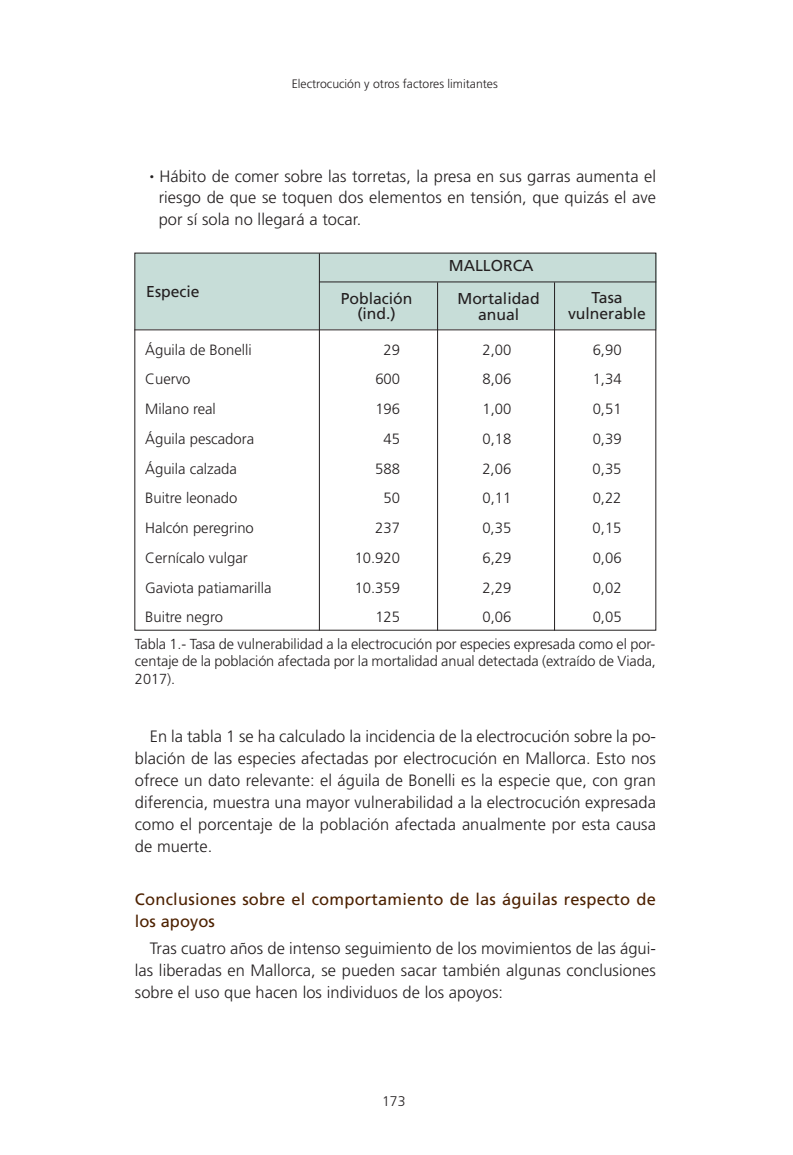
<style>
.page{position:relative;width:793px;height:1155px;background:#fff}
.page>*{position:absolute;margin:0;border:0;box-sizing:border-box;transform-origin:0 0}
.t1{font:300 16.45px/21.9px "Frutiger";letter-spacing:.005em;color:#231f20;text-align:justify}
.t2{font:16.45px/21.9px "Frutiger";letter-spacing:.015em;color:#4d2100}
.t3{font:15.75px/15.8px "Frutiger";color:#231f20;text-align:center}
.t4{font:300 14.88px "Frutiger";color:#231f20}
.t5{font:300 14.53px/17.5px "Frutiger";letter-spacing:-.005em;color:#231f20;text-align:justify}
.t6{font:300 14px "Frutiger";color:#231f20}
.t7{font:300 12.25px "Frutiger";color:#231f20}
.s1{font-family:"Arial Unicode MS";font-weight:400;font-size:12.25px}
</style>
<div class="page">
<div style="left:135px;top:253px;width:521px;height:76px;background:#c7ddd8"></div>
<hr style="left:134px;top:329px;width:522px;height:1px;background:#231f20">
<hr style="left:319px;top:281px;width:337px;height:1px;background:#231f20">
<hr style="left:319px;top:253px;width:1px;height:378px;background:#231f20">
<hr style="left:437px;top:282px;width:1px;height:349px;background:#231f20">
<hr style="left:554px;top:282px;width:1px;height:349px;background:#231f20">
<p class="t7" style="left:292px;top:79px;width:207px">Electrocución y otros factores limitantes</p>
<p class="t1" style="left:159px;top:166px;width:499px;text-indent:-9px"><span class="s1">•</span> Hábito de comer sobre las torretas, la presa en sus garras aumenta el riesgo de que se toquen dos elementos en tensión, que quizás el ave por sí sola no llegará a tocar.</p>
<p class="t3" style="left:449px;top:259px;width:86px">MALLORCA</p>
<p class="t3" style="left:146px;top:284px;width:55px">Especie</p>
<p class="t3" style="left:341px;top:291px;width:73px">Población (ind.)</p>
<p class="t3" style="left:457px;top:292px;width:84px">Mortalidad anual</p>
<p class="t3" style="left:568px;top:291px;width:79px">Tasa vulnerable</p>
<p class="t4" style="left:145px;top:343px;width:108px">Águila de Bonelli</p>
<p class="t4" style="left:383px;top:343px;width:18px">29</p>
<p class="t4" style="left:482px;top:343px;width:30px">2,00</p>
<p class="t4" style="left:592px;top:343px;width:30px">6,90</p>
<p class="t4" style="left:145px;top:373px;width:47px">Cuervo</p>
<p class="t4" style="left:375px;top:373px;width:26px">600</p>
<p class="t4" style="left:482px;top:373px;width:30px">8,06</p>
<p class="t4" style="left:592px;top:373px;width:30px">1,34</p>
<p class="t4" style="left:145px;top:403px;width:72px">Milano real</p>
<p class="t4" style="left:375px;top:403px;width:26px">196</p>
<p class="t4" style="left:482px;top:403px;width:30px">1,00</p>
<p class="t4" style="left:592px;top:403px;width:30px">0,51</p>
<p class="t4" style="left:145px;top:433px;width:110px">Águila pescadora</p>
<p class="t4" style="left:383px;top:433px;width:18px">45</p>
<p class="t4" style="left:482px;top:433px;width:30px">0,18</p>
<p class="t4" style="left:592px;top:433px;width:30px">0,39</p>
<p class="t4" style="left:145px;top:462px;width:93px">Águila calzada</p>
<p class="t4" style="left:375px;top:462px;width:26px">588</p>
<p class="t4" style="left:482px;top:462px;width:30px">2,06</p>
<p class="t4" style="left:592px;top:462px;width:30px">0,35</p>
<p class="t4" style="left:145px;top:492px;width:94px">Buitre leonado</p>
<p class="t4" style="left:383px;top:492px;width:18px">50</p>
<p class="t4" style="left:482px;top:492px;width:30px">0,11</p>
<p class="t4" style="left:592px;top:492px;width:30px">0,22</p>
<p class="t4" style="left:145px;top:522px;width:110px">Halcón peregrino</p>
<p class="t4" style="left:375px;top:522px;width:26px">237</p>
<p class="t4" style="left:482px;top:522px;width:30px">0,35</p>
<p class="t4" style="left:592px;top:522px;width:30px">0,15</p>
<p class="t4" style="left:145px;top:552px;width:104px">Cernícalo vulgar</p>
<p class="t4" style="left:354px;top:552px;width:47px">10.920</p>
<p class="t4" style="left:482px;top:552px;width:30px">6,29</p>
<p class="t4" style="left:592px;top:552px;width:30px">0,06</p>
<p class="t4" style="left:145px;top:581px;width:128px">Gaviota patiamarilla</p>
<p class="t4" style="left:354px;top:581px;width:47px">10.359</p>
<p class="t4" style="left:482px;top:581px;width:30px">2,29</p>
<p class="t4" style="left:592px;top:581px;width:30px">0,02</p>
<p class="t4" style="left:145px;top:611px;width:79px">Buitre negro</p>
<p class="t4" style="left:375px;top:611px;width:26px">125</p>
<p class="t4" style="left:482px;top:611px;width:30px">0,06</p>
<p class="t4" style="left:592px;top:611px;width:30px">0,05</p>
<p class="t5" style="left:135px;top:636px;width:522px">Tabla 1.- Tasa de vulnerabilidad a la electrocución por especies expresada como el por&shy;centaje de la población afectada por la mortalidad anual detectada (extraído de Viada, 2017).</p>
<p class="t1" style="left:135px;top:727px;width:522px;text-indent:15px">En la tabla 1 se ha calculado la incidencia de la electrocución sobre la po&shy;blación de las especies afectadas por electrocución en Mallorca. Esto nos ofrece un dato relevante: el águila de Bonelli es la especie que, con gran diferencia, muestra una mayor vulnerabilidad a la electrocución expresada como el porcentaje de la población afectada anualmente por esta causa de muerte.</p>
<p class="t2" style="left:135px;top:890px;width:522px">Conclusiones sobre el comportamiento de las águilas respecto de los apoyos</p>
<p class="t1" style="left:135px;top:939px;width:522px;text-indent:15px">Tras cuatro años de intenso seguimiento de los movimientos de las águi&shy;las liberadas en Mallorca, se pueden sacar también algunas conclusiones sobre el uso que hacen los individuos de los apoyos:</p>
<p class="t6" style="left:382px;top:1095px;width:25px">173</p>
</div>
